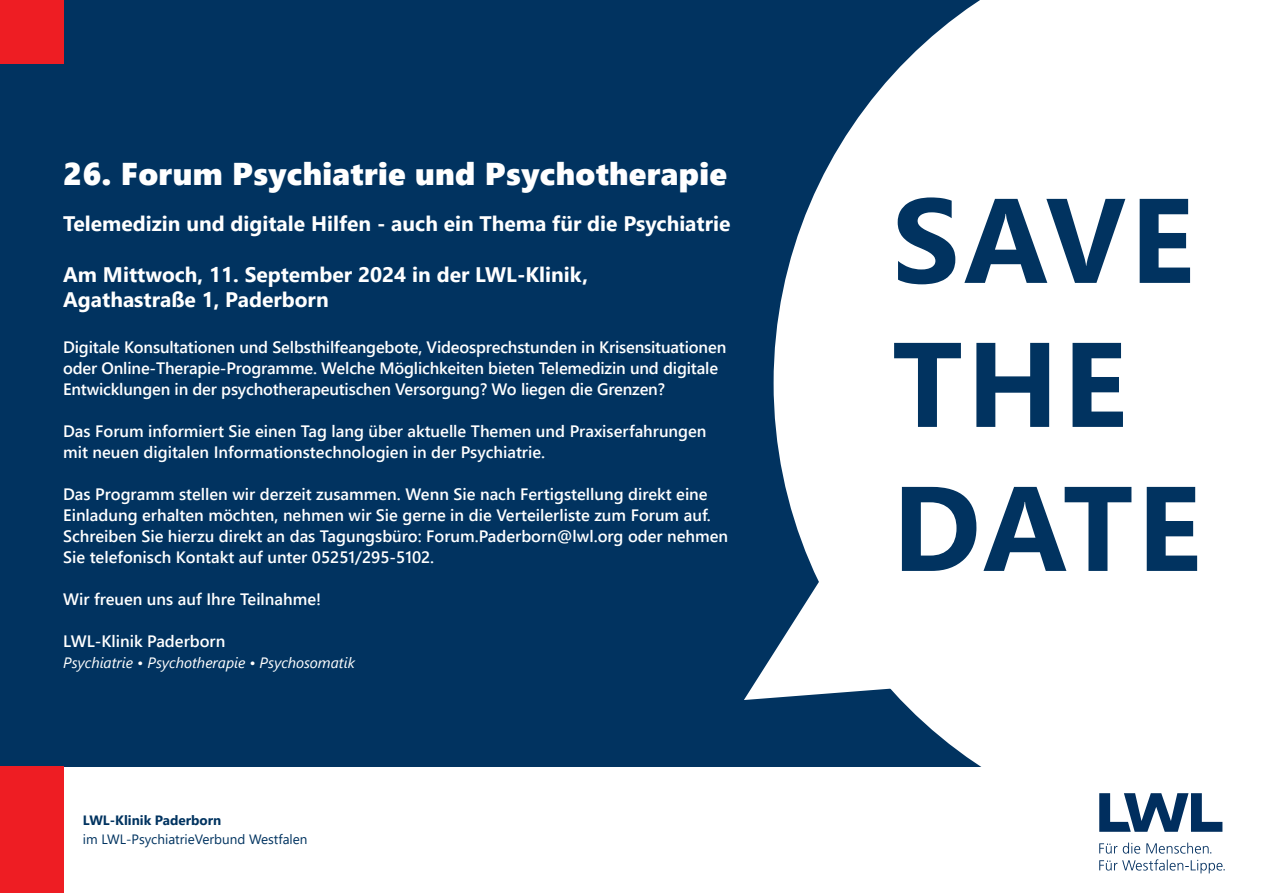
<style>
.page{position:relative;width:1263px;height:893px;background:#fff}
.page>*{position:absolute;margin:0;border:0;box-sizing:border-box;transform-origin:0 0}
.t1{font:700 120px/144px "Segoe UI";letter-spacing:.035em;color:#013360}
.t2{font:31.5px "Segoe UI Black";letter-spacing:.01em;color:#fff}
.t3{font:700 21px/25.2px "Segoe UI";color:#fff}
.t4{font:600 16.5px/21px "Segoe UI";color:#fff}
.t5{font:italic 15px "Segoe UI";color:#fff}
.t6{font:13.5px "Segoe UI";color:#013360}
.t7{font:700 13.5px "Segoe UI";color:#013360}
</style>
<div class="page">
<div style="left:0;top:0;width:1263px;height:767px;background:#013360"></div>
<div style="left:0;top:0;width:63px;height:63px;background:#ee1d23"></div>
<div style="left:0;top:767px;width:63px;height:126px;background:#ee1d23"></div>
<svg style="left:774px;top:0;width:489px;height:832px;fill:#fff"></svg>
<svg style="left:1099px;top:793px;width:123px;height:39px"></svg>
<svg style="left:1099px;top:843px;width:126px;height:30px"></svg>
<svg style="left:744px;top:558px;width:167px;height:142px"></svg>
<h2 class="t2" style="left:63px;top:151px;width:665px">26. Forum Psychiatrie und Psychotherapie</h2>
<p class="t3" style="left:63px;top:210px;width:669px">Telemedizin und digitale Hilfen - auch ein Thema für die Psychiatrie</p>
<p class="t3" style="left:63px;top:260px;width:526px">Am Mittwoch, 11. September 2024 in der LWL-Klinik,<br>Agathastraße 1, Paderborn</p>
<p class="t4" style="left:63px;top:335px;width:665px">Digitale Konsultationen und Selbsthilfeangebote, Videosprechstunden in Krisensituationen oder Online-Therapie-Programme. Welche Möglichkeiten bieten Telemedizin und digitale<br>Entwicklungen in der psychotherapeutischen Versorgung? Wo liegen die Grenzen?</p>
<p class="t4" style="left:63px;top:419px;width:645px">Das Forum informiert Sie einen Tag lang über aktuelle Themen und Praxiserfahrungen mit neuen digitalen Informationstechnologien in der Psychiatrie.</p>
<p class="t4" style="left:63px;top:482px;width:666px">Das Programm stellen wir derzeit zusammen. Wenn Sie nach Fertigstellung direkt eine Einladung erhalten möchten, nehmen wir Sie gerne in die Verteilerliste zum Forum auf.<br>Schreiben Sie hierzu direkt an das Tagungsbüro: Forum.Paderborn@lwl.org oder nehmen Sie telefonisch Kontakt auf unter 05251/295-5102.</p>
<p class="t4" style="left:63px;top:587px;width:260px">Wir freuen uns auf Ihre Teilnahme!</p>
<p class="t4" style="left:63px;top:629px;width:164px">LWL-Klinik Paderborn</p>
<p class="t5" style="left:63px;top:649px;width:293px">Psychiatrie • Psychotherapie • Psychosomatik</p>
<p class="t7" style="left:83px;top:807px;width:140px">LWL-Klinik Paderborn</p>
<p class="t6" style="left:83px;top:827px;width:226px">im LWL-PsychiatrieVerbund Westfalen</p>
<h1 class="t1" style="left:892px;top:159px;width:310px">SAVE<br>THE<br>DATE</h1>
</div>
